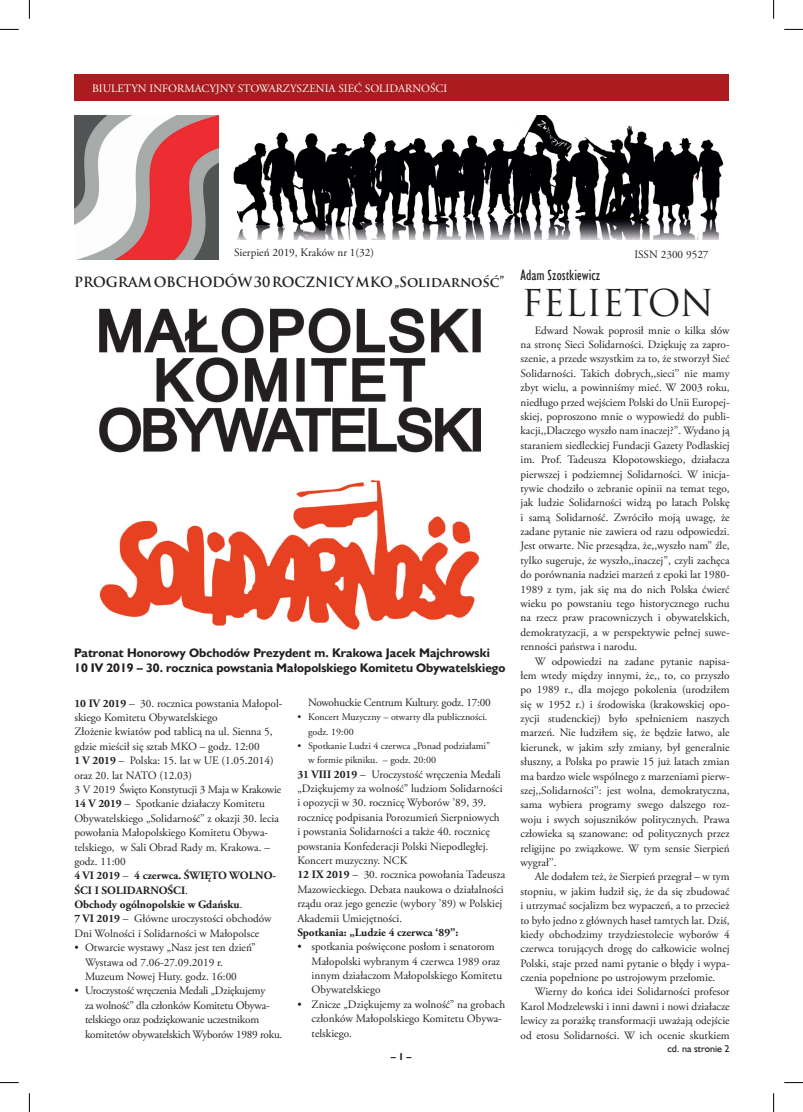
<style>
.page{position:relative;width:803px;height:1112px;background:#fff}
.page>*{position:absolute;margin:0;border:0;box-sizing:border-box;transform-origin:0 0}
.TYTUŁ{font:36px "Trajan Pro";color:#231f20}
.autor{font:15px "Humanst 521 Cn EU";color:#231f20}
.tekst_GLOWNY_ARTYKYL{font:700 13.75px "Trajan Pro";letter-spacing:-.01em;color:#231f20}
.lead_ok{font:700 12.5px "Humanst 521 EU";color:#231f20}
.tekst_GLOWNY_ARTYKYL-2{font:11.25px/14.4px "Adobe Garamond Pro";color:#231f20}
.tekst_GLOWNY_ARTYKYL-3{font:11.25px/14.4px "Adobe Garamond Pro";letter-spacing:-.02em;color:#231f20}
.tekst_GLOWNY_ARTYKYL-4{font:700 11.25px/14.4px "Adobe Garamond Pro";color:#231f20}
.tekst_glowny{font:11.25px "Adobe Garamond Pro";color:#fff}
.tekst_glowny-2{font:11.25px "Adobe Garamond Pro";color:#231f20}
.t1{font:10px/14.4px "Adobe Garamond Pro";color:#231f20}
.lead_ok-2{font:10px "Humanst 521 EU";color:#231f20}
.s1{font-weight:700}
.s2{font-weight:400}
</style>
<div class="page">
<div style="left:74px;top:74px;width:654px;height:27px;background:#aa1c20"></div>
<img style="left:233px;top:115px;width:491px;height:124px">
<img style="left:75px;top:115px;width:144px;height:144px">
<img style="left:100px;top:308px;width:380px;height:321px">
<svg style="left:0;top:29px;width:19px;height:1px"></svg>
<svg style="left:784px;top:29px;width:19px;height:1px"></svg>
<svg style="left:0;top:1082px;width:19px;height:1px"></svg>
<svg style="left:784px;top:1082px;width:19px;height:1px"></svg>
<svg style="left:29px;top:0;width:1px;height:19px"></svg>
<svg style="left:29px;top:1093px;width:1px;height:18px"></svg>
<svg style="left:773px;top:0;width:1px;height:19px"></svg>
<svg style="left:773px;top:1093px;width:1px;height:18px"></svg>
<p class="tekst_glowny" style="left:92px;top:81px;width:357px">BIULETYN INFORMACYJNY STOWARZYSZENIA SIEĆ SOLIDARNOŚCI</p>
<p class="tekst_glowny-2" style="left:234px;top:246px;width:141px">Sierpień 2019, Kraków nr 1(32)</p>
<p class="tekst_glowny-2" style="left:634px;top:248px;width:76px">ISSN 2300 9527</p>
<p class="tekst_GLOWNY_ARTYKYL" style="left:74px;top:273px;width:432px">PROGRAM OBCHODÓW 30 ROCZNICY MKO „Solidarność”</p>
<p class="autor" style="left:520px;top:266px;width:81px">Adam Szostkiewicz</p>
<p class="TYTUŁ" style="left:522px;top:280px;width:194px">FELIETON</p>
<p class="lead_ok" style="left:74px;top:644px;width:417px">Patronat Honorowy Obchodów Prezydent m. Krakowa Jacek Majchrowski</p>
<p class="lead_ok" style="left:74px;top:659px;width:433px">10 IV 2019 – 30. rocznica powstania Małopolskiego Komitetu Obywatelskiego</p>
<p class="tekst_GLOWNY_ARTYKYL-2" style="left:74px;top:696px;width:210px"><span class="s1">10 IV 2019</span> – 30. rocznica powstania Małopol&shy;skiego Komitetu Obywatelskiego<br>Złożenie kwiatów pod tablicą na ul. Sienna 5, gdzie mieścił się sztab MKO – godz. 12:00</p>
<p class="tekst_GLOWNY_ARTYKYL-2" style="left:74px;top:753px;width:201px"><span class="s1">1 V 2019</span> – Polska: 15. lat w UE (1.05.2014) oraz 20. lat NATO (12.03)</p>
<p class="tekst_GLOWNY_ARTYKYL-3" style="left:74px;top:782px;width:208px">3 V 2019 Święto Konstytucji 3 Maja w Krakowie</p>
<p class="tekst_GLOWNY_ARTYKYL-2" style="left:74px;top:796px;width:206px"><span class="s1">14 V 2019</span> – Spotkanie działaczy Komitetu Obywatelskiego „Solidarność” z okazji 30. lecia powołania Małopolskiego Komitetu Obywa&shy;telskiego, w Sali Obrad Rady m. Krakowa. – godz. 11:00</p>
<p class="tekst_GLOWNY_ARTYKYL-4" style="left:74px;top:868px;width:203px">4 VI 2019 <span class="s2">–</span> 4 czerwca. ŚWIĘTO WOLNO-<br>ŚCI I SOLIDARNOŚCI<span class="s2">.</span></p>
<p class="tekst_GLOWNY_ARTYKYL-4" style="left:74px;top:897px;width:170px">Obchody ogólnopolskie w Gdańsku<span class="s2">.</span></p>
<p class="tekst_GLOWNY_ARTYKYL-2" style="left:74px;top:911px;width:199px"><span class="s1">7 VI 2019</span> – Główne uroczystości obchodów<br>Dni Wolności i Solidarności w Małopolsce</p>
<p class="tekst_GLOWNY_ARTYKYL-2" style="left:85px;top:940px;width:172px;text-indent:-11px">• Otwarcie wystawy „Nasz jest ten dzień”<br>Wystawa od 7.06-27.09.2019 r.<br>Muzeum Nowej Huty. godz. 16:00</p>
<p class="tekst_GLOWNY_ARTYKYL-3" style="left:85px;top:983px;width:199px;text-indent:-11px">• Uroczystość wręczenia Medali „Dziękujemy<br>za wolność” dla członków Komitetu Obywa&shy;telskiego oraz podziękowanie uczestnikom komitetów obywatelskich Wyborów 1989 roku.</p>
<p class="tekst_GLOWNY_ARTYKYL-3" style="left:308px;top:695px;width:184px">Nowohuckie Centrum Kultury. godz. 17:00</p>
<p class="t1" style="left:308px;top:710px;width:181px;text-indent:-11px">• Koncert Muzyczny – otwarty dla publiczności. godz. 19:00</p>
<p class="t1" style="left:308px;top:738px;width:183px;text-indent:-11px">• Spotkanie Ludzi 4 czerwca „Ponad podziałami” w formie pikniku. – godz. 20:00</p>
<p class="tekst_GLOWNY_ARTYKYL-2" style="left:297px;top:767px;width:207px"><span class="s1">31 VIII 2019</span> – Uroczystość wręczenia Medali „Dziękujemy za wolność” ludziom Solidarności i opozycji w 30. rocznicę Wyborów ’89, 39. rocznicę podpisania Porozumień Sierpniowych i powstania Solidarności a także 40. rocznicę powstania Konfederacji Polski Niepodległej.<br>Koncert muzyczny. NCK</p>
<p class="tekst_GLOWNY_ARTYKYL-2" style="left:297px;top:867px;width:209px"><span class="s1">12 IX 2019</span> – 30. rocznica powołania Tadeusza Mazowieckiego. Debata naukowa o działalności rządu oraz jego genezie (wybory ’89) w Polskiej Akademii Umiejętności.</p>
<p class="tekst_GLOWNY_ARTYKYL-4" style="left:297px;top:925px;width:162px">Spotkania: „Ludzie 4 czerwca ‘89”:</p>
<p class="tekst_GLOWNY_ARTYKYL-2" style="left:312px;top:939px;width:192px;text-indent:-14px">• spotkania poświęcone posłom i senatorom Małopolski wybranym 4 czerwca 1989 oraz innym działaczom Małopolskiego Komitetu Obywatelskiego</p>
<p class="tekst_GLOWNY_ARTYKYL-2" style="left:312px;top:997px;width:195px;text-indent:-14px">• Znicze „Dziękujemy za wolność” na grobach członków Małopolskiego Komitetu Obywa&shy;telskiego.</p>
<p class="tekst_GLOWNY_ARTYKYL-2" style="left:520px;top:323px;width:211px;text-align:justify;text-indent:14px">Edward Nowak poprosił mnie o kilka słów na stronę Sieci Solidarności. Dziękuję za zapro&shy;szenie, a przede wszystkim za to, że stworzył Sieć Solidarności. Takich dobrych,,sieci’’ nie mamy zbyt wielu, a powinniśmy mieć. W 2003 roku, niedługo przed wejściem Polski do Unii Europej&shy;skiej, poproszono mnie o wypowiedź do publi&shy;kacji,,Dlaczego wyszło nam inaczej?’’. Wydano ją staraniem siedleckiej Fundacji Gazety Podlaskiej im. Prof. Tadeusza Kłopotowskiego, działacza pierwszej i podziemnej Solidarności. W inicja&shy;tywie chodziło o zebranie opinii na temat tego, jak ludzie Solidarności widzą po latach Polskę i samą Solidarność. Zwróciło moją uwagę, że zadane pytanie nie zawiera od razu odpowiedzi.<br>Jest otwarte. Nie przesądza, że,,wyszło nam’’ źle, tylko sugeruje, że wyszło,,inaczej’’, czyli zachęca do porównania nadziei marzeń z epoki lat 1980- 1989 z tym, jak się ma do nich Polska ćwierć wieku po powstaniu tego historycznego ruchu na rzecz praw pracowniczych i obywatelskich, demokratyzacji, a w perspektywie pełnej suwe&shy;renności państwa i narodu.</p>
<p class="tekst_GLOWNY_ARTYKYL-2" style="left:520px;top:654px;width:211px;text-align:justify;text-indent:14px">W odpowiedzi na zadane pytanie napisa&shy;łem wtedy między innymi, że,, to, co przyszło po 1989 r., dla mojego pokolenia (urodziłem się w 1952 r.) i środowiska (krakowskiej opo&shy;zycji studenckiej) było spełnieniem naszych marzeń. Nie łudziłem się, że będzie łatwo, ale kierunek, w jakim szły zmiany, był generalnie słuszny, a Polska po prawie 15 już latach zmian ma bardzo wiele wspólnego z marzeniami pierw&shy;szej,,Solidarności’’: jest wolna, demokratyczna, sama wybiera programy swego dalszego roz&shy;woju i swych sojuszników politycznych. Prawa człowieka są szanowane: od politycznych przez religijne po związkowe. W tym sensie Sierpień wygrał’’.</p>
<p class="tekst_GLOWNY_ARTYKYL-2" style="left:520px;top:869px;width:211px;text-align:justify;text-indent:14px">Ale dodałem też, że Sierpień przegrał – w tym stopniu, w jakim łudził się, że da się zbudować i utrzymać socjalizm bez wypaczeń, a to przecież to było jedno z głównych haseł tamtych lat. Dziś, kiedy obchodzimy trzydziestolecie wyborów 4 czerwca torujących drogę do całkowicie wolnej Polski, staje przed nami pytanie o błędy i wypa&shy;czenia popełnione po ustrojowym przełomie.</p>
<p class="tekst_GLOWNY_ARTYKYL-2" style="left:520px;top:984px;width:211px;text-align:justify;text-indent:14px">Wierny do końca idei Solidarności profesor Karol Modzelewski i inni dawni i nowi działacze lewicy za porażkę transformacji uważają odejście od etosu Solidarności. W ich ocenie skutkiem</p>
<p class="lead_ok-2" style="left:667px;top:1042px;width:64px">cd. na stronie 2</p>
</div>
